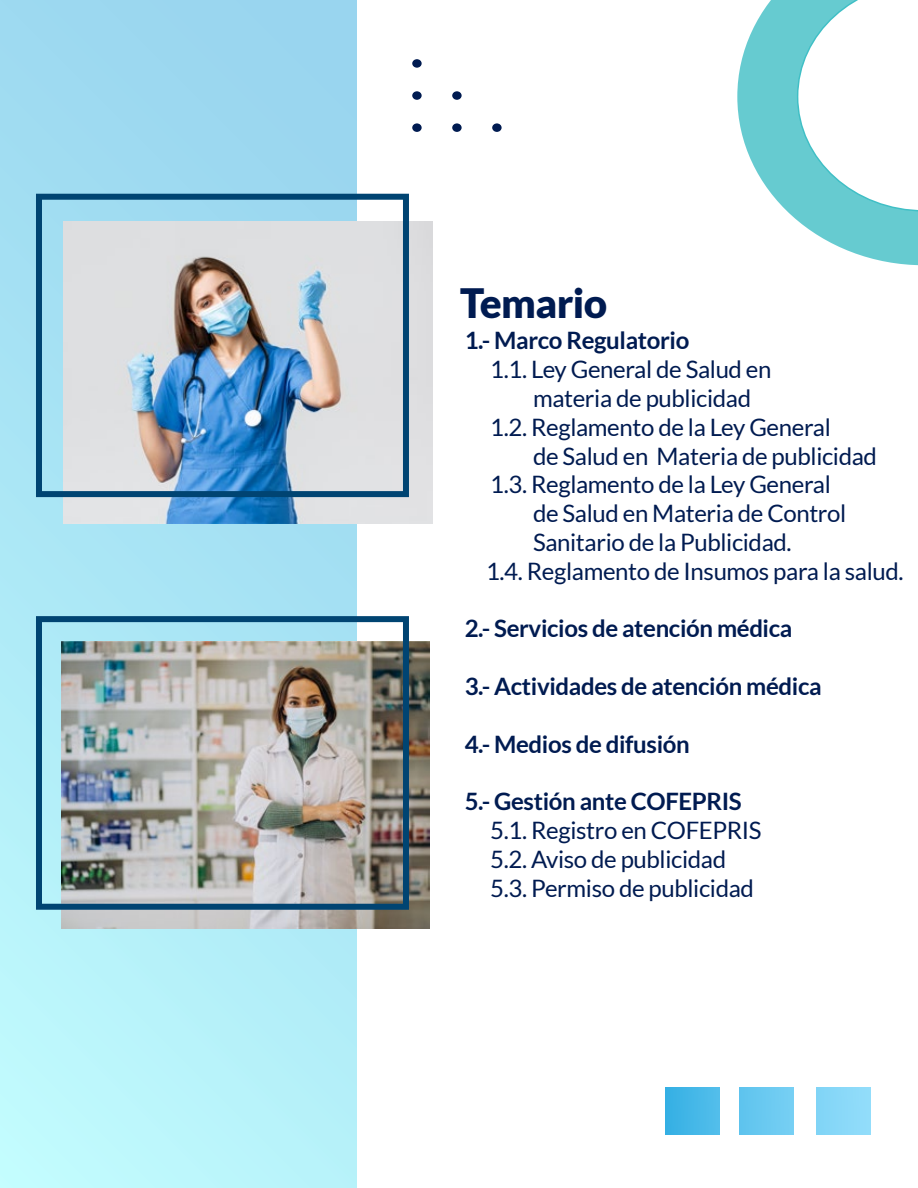
<style>
.page{position:relative;width:918px;height:1188px;background:#fff}
.page>*{position:absolute;margin:0;border:0;box-sizing:border-box;transform-origin:0 0}
.t1{font:900 40.5px "Lato";letter-spacing:-.015em;color:#001b51}
.t2{font:24px/28.8px "Lato";letter-spacing:-.015em;color:#001b51}
.t3{font:700 24px "Lato";letter-spacing:-.015em;color:#001b51}
</style>
<div class="page">
<div style="left:0;top:0;width:356px;height:1188px;background:linear-gradient(to bottom,#9ad6ef,#bef9fc)"></div>
<svg style="left:737px;top:0;width:181px;height:265px"></svg>
<div style="left:666px;top:1087px;width:54px;height:48px;background:linear-gradient(to right,#35b0e4,#53beeb)"></div>
<div style="left:739px;top:1087px;width:54px;height:48px;background:#6ac9f1"></div>
<div style="left:816px;top:1087px;width:54px;height:48px;background:#8ad9f8"></div>
<div style="left:492px;top:123px;width:10px;height:9px;background:#001b51;border-radius:50%"></div>
<div style="left:452px;top:123px;width:10px;height:9px;background:#001b51;border-radius:50%"></div>
<div style="left:412px;top:123px;width:10px;height:9px;background:#001b51;border-radius:50%"></div>
<div style="left:452px;top:91px;width:10px;height:9px;background:#001b51;border-radius:50%"></div>
<div style="left:412px;top:91px;width:10px;height:9px;background:#001b51;border-radius:50%"></div>
<div style="left:412px;top:59px;width:10px;height:9px;background:#001b51;border-radius:50%"></div>
<img style="left:61px;top:641px;width:368px;height:288px">
<img style="left:64px;top:222px;width:369px;height:301px">
<div style="left:36px;top:194px;width:373px;height:303px;border:6px solid #004472"></div>
<div style="left:36px;top:616px;width:373px;height:294px;border:6px solid #004472"></div>
<h1 class="t1" style="left:460px;top:279px;width:149px">Temario</h1>
<p class="t3" style="left:465px;top:327px;width:226px">1.- Marco Regulatorio</p>
<p class="t2" style="left:490px;top:355px;width:283px">1.1. Ley General de Salud en</p>
<p class="t2" style="left:533px;top:384px;width:220px">materia de publicidad</p>
<p class="t2" style="left:490px;top:413px;width:342px">1.2. Reglamento de la Ley General</p>
<p class="t2" style="left:533px;top:441px;width:346px">de Salud en Materia de publicidad</p>
<p class="t2" style="left:490px;top:470px;width:342px">1.3. Reglamento de la Ley General</p>
<p class="t2" style="left:533px;top:499px;width:315px">de Salud en Materia de Control</p>
<p class="t2" style="left:533px;top:528px;width:260px">Sanitario de la Publicidad.</p>
<p class="t2" style="left:486px;top:557px;width:419px">1.4. Reglamento de Insumos para la salud.</p>
<p class="t3" style="left:465px;top:615px;width:329px">2.- Servicios de atención médica</p>
<p class="t3" style="left:465px;top:673px;width:359px">3.- Actividades de atención médica</p>
<p class="t3" style="left:465px;top:730px;width:227px">4.- Medios de difusión</p>
<p class="t3" style="left:465px;top:788px;width:279px">5.- Gestión ante COFEPRIS</p>
<p class="t2" style="left:490px;top:816px;width:273px">5.1. Registro en COFEPRIS<br>5.2. Aviso de publicidad<br>5.3. Permiso de publicidad</p>
</div>
